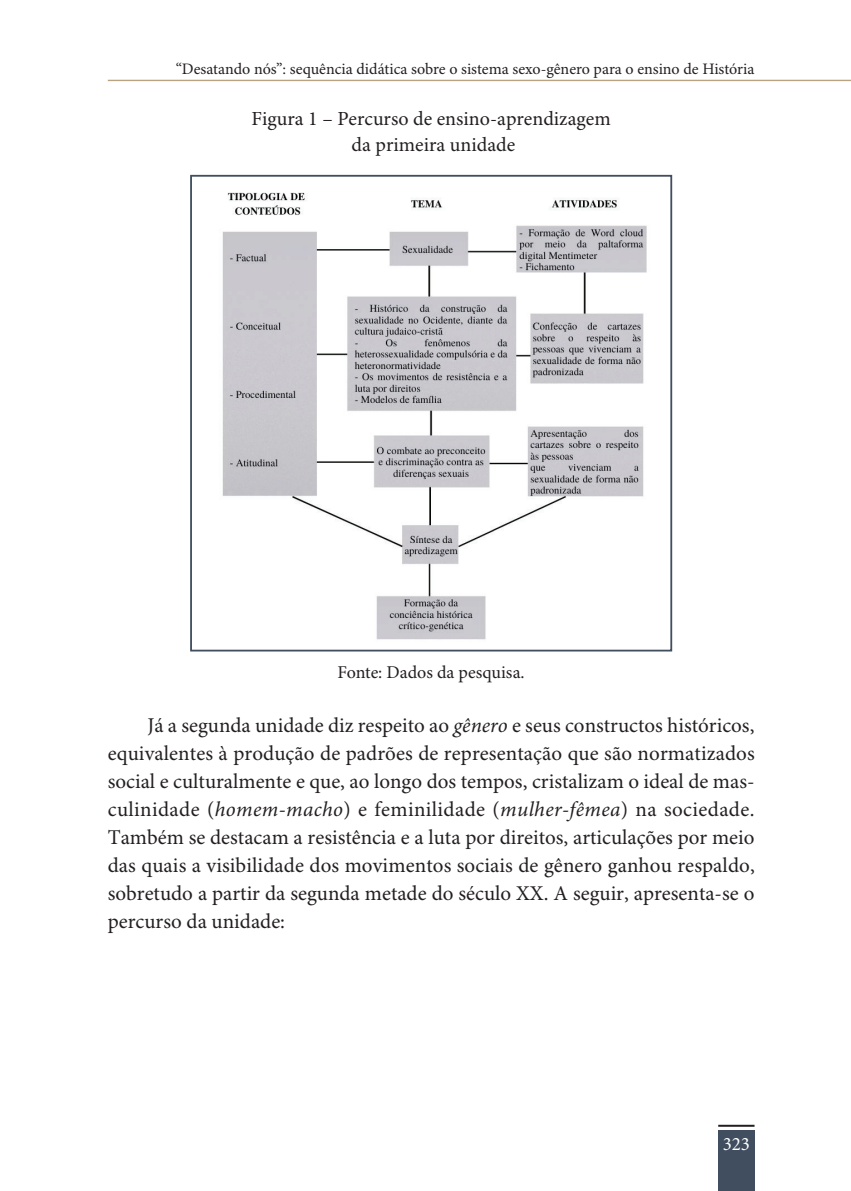
<style>
.page{position:relative;width:851px;height:1191px;background:#fff}
.page>*{position:absolute;margin:0;border:0;box-sizing:border-box;transform-origin:0 0}
.t1{font:21px/28px "Minion Pro";color:#231f20;text-align:justify}
.t2{font:20px/26px "Minion Pro";color:#231f20;text-align:center}
.t3{font:19px "Minion Pro";color:#fff}
.t4{font:18px "Minion Pro";color:#231f20}
.t5{font:16px "Minion Pro";color:#231f20}
.s1{font-style:italic}
</style>
<div class="page">
<hr style="left:108px;top:80px;width:742px;height:1px;background:#b8a483">
<div style="left:718px;top:1130px;width:36px;height:61px;background:#414e5f"></div>
<hr style="left:718px;top:1124px;width:36px;height:2px;background:#231f20">
<img style="left:222px;top:192px;width:425px;height:448px">
<div style="left:190px;top:175px;width:482px;height:476px;border:2px solid #414e5f"></div>
<p class="t5" style="left:176px;top:59px;width:580px">“Desatando nós”: sequência didática sobre o sistema sexo-gênero para o ensino de História</p>
<p class="t2" style="left:251px;top:107px;width:360px">Figura 1 – Percurso de ensino-aprendizagem da primeira unidade</p>
<p class="t4" style="left:337px;top:661px;width:188px">Fonte: Dados da pesquisa.</p>
<p class="t1" style="left:108px;top:711px;width:648px;text-indent:40px">Já a segunda unidade diz respeito ao <span class="s1">gênero</span> e seus constructos históricos, equivalentes à produção de padrões de representação que são normatizados social e culturalmente e que, ao longo dos tempos, cristalizam o ideal de mas&shy;culinidade (<span class="s1">homem-macho</span>) e feminilidade (<span class="s1">mulher-fêmea</span>) na sociedade.<br>Também se destacam a resistência e a luta por direitos, articulações por meio das quais a visibilidade dos movimentos sociais de gênero ganhou respaldo, sobretudo a partir da segunda metade do século XX. A seguir, apresenta-se o percurso da unidade:</p>
<p class="t3" style="left:722px;top:1132px;width:29px">323</p>
</div>
